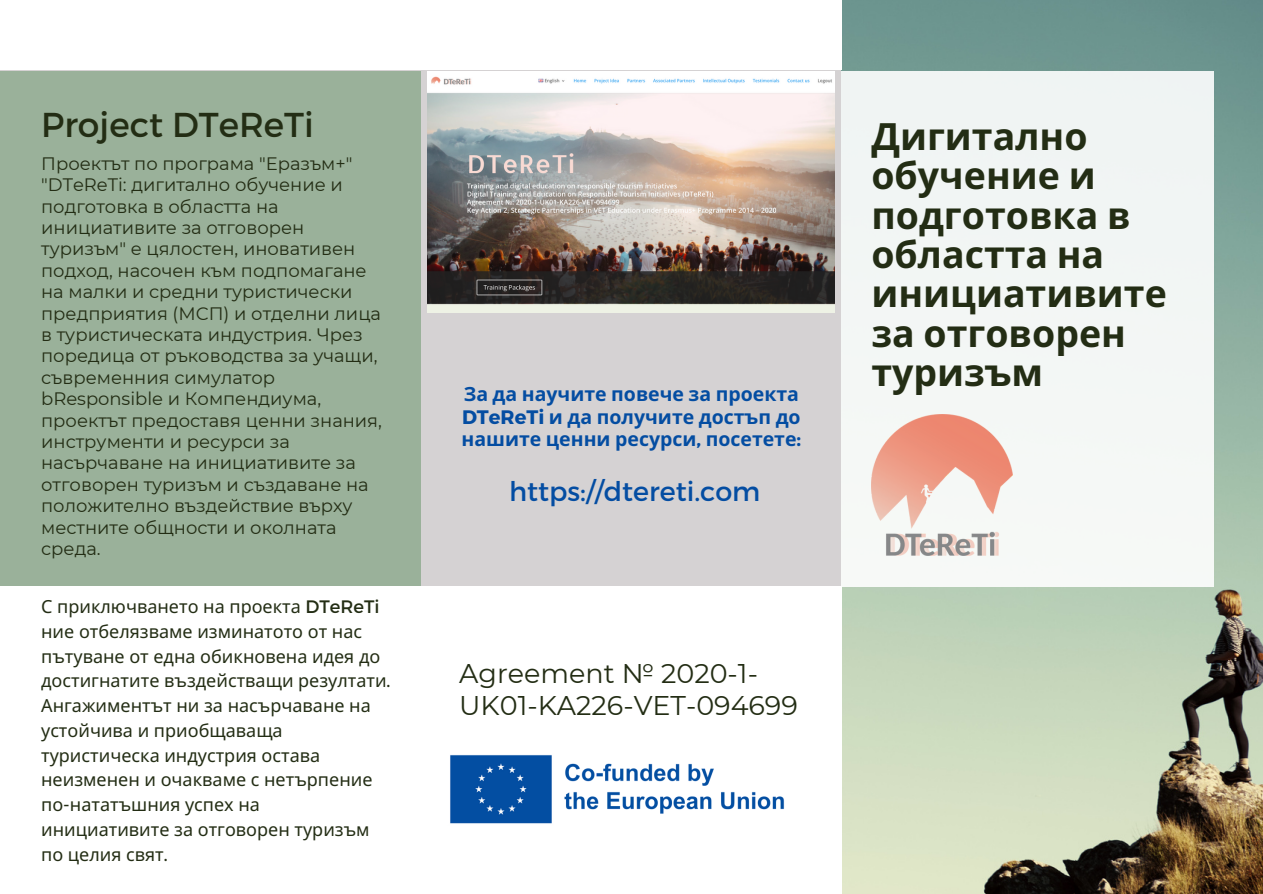
<style>
.page{position:relative;width:1263px;height:894px;background:#fff}
.page>*{position:absolute;margin:0;border:0;box-sizing:border-box;transform-origin:0 0}
.t1{font:700 37.5px/39.3px "Noto Sans";color:#232d14}
.t2{font:34.5px "Montserrat";color:#232d14}
.t3{font:27px/31.5px "Montserrat";color:#232d14}
.t4{font:27px "Montserrat";color:#044da2}
.t5{font:700 19.5px/22.5px "Noto Sans";color:#044da2;text-align:justify}
.t6{font:18px/21.3px "Montserrat";color:#232d14}
.t7{font:18px/24.8px "Noto Sans";color:#232d14}
.s1{font-family:"Montserrat"}
</style>
<div class="page">
<div style="left:0;top:0;width:1263px;height:893px;background:#d5d2d3"></div>
<img style="left:841px;top:0;width:422px;height:893px">
<div style="left:0;top:72px;width:421px;height:514px;background:#9ab19a"></div>
<div style="left:0;top:586px;width:841px;height:307px;background:#fff"></div>
<div style="left:0;top:0;width:841px;height:70px;background:#fff"></div>
<div style="left:841px;top:72px;width:373px;height:514px;background:#f3f6f5"></div>
<img style="left:450px;top:755px;width:335px;height:69px">
<img style="left:871px;top:414px;width:141px;height:141px">
<img style="left:428px;top:72px;width:407px;height:240px">
<h2 class="t2" style="left:41px;top:103px;width:274px">Project DTeReTi</h2>
<p class="t6" style="left:41px;top:153px;width:342px">Проектът по програма "Еразъм+" "DTeReTi: дигитално обучение и подготовка в областта на инициативите за отговорен туризъм" е цялостен, иновативен подход, насочен към подпомагане на малки и средни туристически предприятия (МСП) и отделни лица в туристическата индустрия. Чрез поредица от ръководства за учащи, съвременния симулатор bResponsible и Компендиума, проектът предоставя ценни знания, инструменти и ресурси за насърчаване на инициативите за отговорен туризъм и създаване на положително въздействие върху местните общности и околната среда.</p>
<p class="t7" style="left:41px;top:593px;width:351px">С приключването на проекта <span class="s1">DTeReTi </span>ние отбелязваме изминатото от нас пътуване от една обикновена идея до достигнатите въздействащи резултати<span class="s1">.<br></span>Ангажиментът ни за насърчаване на устойчива и приобщаваща туристическа индустрия остава неизменен и очакваме с нетърпение по<span class="s1">-</span>нататъшния успех на инициативите за отговорен туризъм по целия свят<span class="s1">.</span></p>
<p class="t5" style="left:461px;top:382px;width:341px">За да научите повече за проекта <span class="s1">DTeReTi</span> и да получите достъп до нашите ценни ресурси<span class="s1">,</span> посетете<span class="s1">:</span></p>
<h3 class="t4" style="left:509px;top:474px;width:253px">https://dtereti.com</h3>
<h3 class="t3" style="left:459px;top:657px;width:340px">Agreement № 2020-1-<br>UK01-KA226-VET-094699</h3>
<h1 class="t1" style="left:871px;top:115px;width:297px">Дигитално обучение и подготовка в областта на инициативите за отговорен туризъм</h1>
</div>
